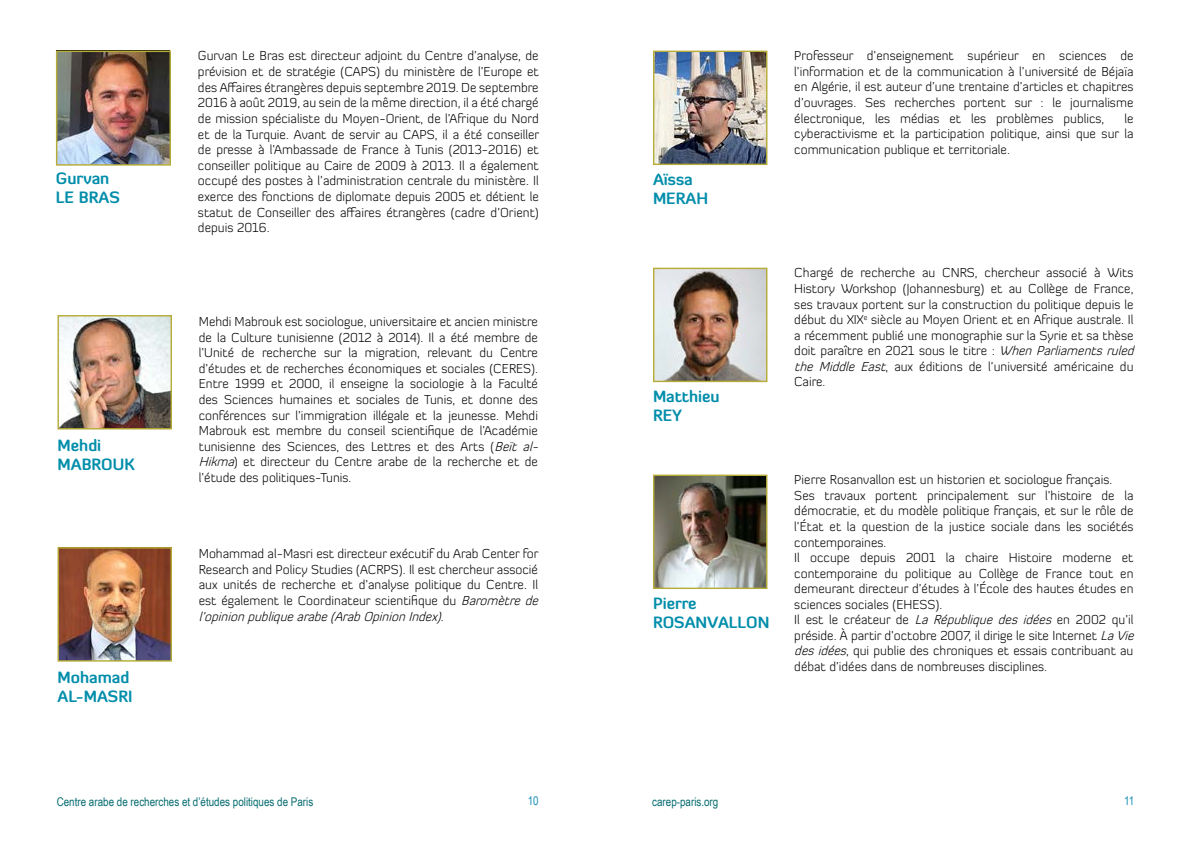
<style>
.page{position:relative;width:1191px;height:842px;background:#fff}
.page>*{position:absolute;margin:0;border:0;box-sizing:border-box;transform-origin:0 0}
.t1{font:700 16px/19.2px "Diavlo";color:#008daa}
.t2{font:700 15.9px/19.1px "Diavlo";color:#008daa}
.t3{font:300 13px/15.5px "Diavlo";color:#000}
.t4{font:12px "Arial Narrow";color:#076c70}
.t5{font:12px "Arial Narrow";color:#188db5}
.s1{font-style:italic}
</style>
<div class="page">
<img style="left:655px;top:53px;width:110px;height:110px">
<div style="left:653px;top:51px;width:114px;height:114px;border:1px solid #b6ac37"></div>
<img style="left:655px;top:270px;width:110px;height:110px">
<div style="left:653px;top:268px;width:114px;height:114px;border:1px solid #b6ac37"></div>
<img style="left:655px;top:477px;width:110px;height:110px">
<div style="left:653px;top:475px;width:114px;height:114px;border:1px solid #b6ac37"></div>
<img style="left:59px;top:317px;width:111px;height:110px">
<div style="left:57px;top:315px;width:115px;height:114px;border:1px solid #b6ac37"></div>
<img style="left:59px;top:549px;width:111px;height:111px">
<div style="left:57px;top:547px;width:115px;height:115px;border:1px solid #b6ac37"></div>
<img style="left:58px;top:53px;width:111px;height:111px">
<div style="left:56px;top:51px;width:115px;height:115px;border:1px solid #b6ac37"></div>
<p class="t1" style="left:56px;top:168px;width:65px">Gurvan<br>LE BRAS</p>
<p class="t2" style="left:57px;top:435px;width:79px">Mehdi<br>MABROUK</p>
<p class="t2" style="left:57px;top:667px;width:76px">Mohamad<br>AL-MASRI</p>
<p class="t3" style="left:198px;top:48px;width:343px;text-align:justify">Gurvan Le Bras est directeur adjoint du Centre d’analyse, de prévision et de stratégie (CAPS) du ministère de l’Europe et des Affaires étrangères depuis septembre 2019. De septembre 2016 à août 2019, au sein de la même direction, il a été chargé de mission spécialiste du Moyen-Orient, de l’Afrique du Nord et de la Turquie. Avant de servir au CAPS, il a été conseiller de presse à l’Ambassade de France à Tunis (2013-2016) et conseiller politique au Caire de 2009 à 2013. Il a également occupé des postes à l’administration centrale du ministère. Il exerce des fonctions de diplomate depuis 2005 et détient le statut de Conseiller des affaires étrangères (cadre d’Orient) depuis 2016.</p>
<p class="t3" style="left:199px;top:314px;width:345px">Mehdi Mabrouk est sociologue, universitaire et ancien ministre de la Culture tunisienne (2012 à 2014). Il a été membre de l’Unité de recherche sur la migration, relevant du Centre d’études et de recherches économiques et sociales (CERES).<br>Entre 1999 et 2000, il enseigne la sociologie à la Faculté des Sciences humaines et sociales de Tunis, et donne des conférences sur l’immigration illégale et la jeunesse. Mehdi Mabrouk est membre du conseil scientifique de l’Académie tunisienne des Sciences, des Lettres et des Arts (<span class="s1">Beït al-Hikma</span>) et directeur du Centre arabe de la recherche et de l’étude des politiques-Tunis.</p>
<p class="t3" style="left:199px;top:546px;width:345px">Mohammad al-Masri est directeur exécutif du Arab Center for Research and Policy Studies (ACRPS). Il est chercheur associé aux unités de recherche et d’analyse politique du Centre. Il est également le Coordinateur scientifique du <span class="s1">Baromètrede l’opinionpubliquearabe(ArabOpinionIndex)</span>.</p>
<p class="t2" style="left:653px;top:169px;width:57px">Aïssa<br>MERAH</p>
<p class="t2" style="left:653px;top:386px;width:68px">Matthieu<br>REY</p>
<p class="t2" style="left:653px;top:593px;width:118px">Pierre<br>ROSANVALLON</p>
<p class="t3" style="left:794px;top:48px;width:341px;text-align:justify">Professeur d’enseignement supérieur en sciences de l’information et de la communication à l’université de Béjaïa en Algérie, il est auteur d’une trentaine d’articles et chapitres d’ouvrages. Ses recherches portent sur : le journalisme électronique, les médias et les problèmes publics,</p>
<p class="t3" style="left:794px;top:110px;width:341px;text-align:justify;text-indent:330px">le cyberactivisme et la participation politique, ainsi que sur la communication publique et territoriale.</p>
<p class="t3" style="left:794px;top:265px;width:345px">Chargé de recherche au CNRS, chercheur associé à Wits History Workshop (Johannesburg) et au Collège de France, ses travaux portent sur la construction du politique depuis le début du XIX<sup>e</sup> siècle au Moyen Orient et en Afrique australe. Il a récemment publié une monographie sur la Syrie et sa thèse doit paraître en 2021 sous le titre : <span class="s1">WhenParliamentsruled the Middle East</span>, aux éditions de l’université américaine du Caire.</p>
<p class="t3" style="left:794px;top:472px;width:345px">Pierre Rosanvallon est un historien et sociologue français.<br>Ses travaux portent principalement sur l’histoire de la démocratie, et du modèle politique français, et sur le rôle de l’État et la question de la justice sociale dans les sociétés contemporaines.<br>Il occupe depuis 2001 la chaire Histoire moderne et contemporaine du politique au Collège de France tout en demeurant directeur d’études à l’École des hautes études en sciences sociales (EHESS).<br>Il est le créateur de <span class="s1">La République des idées</span> en 2002 qu’il préside. À partir d’octobre 2007, il dirige le site Internet <span class="s1">LaVie desidées</span>, qui publie des chroniques et essais contribuant au débat d’idées dans de nombreuses disciplines.</p>
<p class="t4" style="left:57px;top:792px;width:258px">Centre arabe de recherches et d’études politiques de Paris</p>
<p class="t5" style="left:528px;top:792px;width:12px">10</p>
<p class="t4" style="left:652px;top:792px;width:68px">carep-paris.org</p>
<p class="t5" style="left:1124px;top:792px;width:12px">11</p>
</div>
